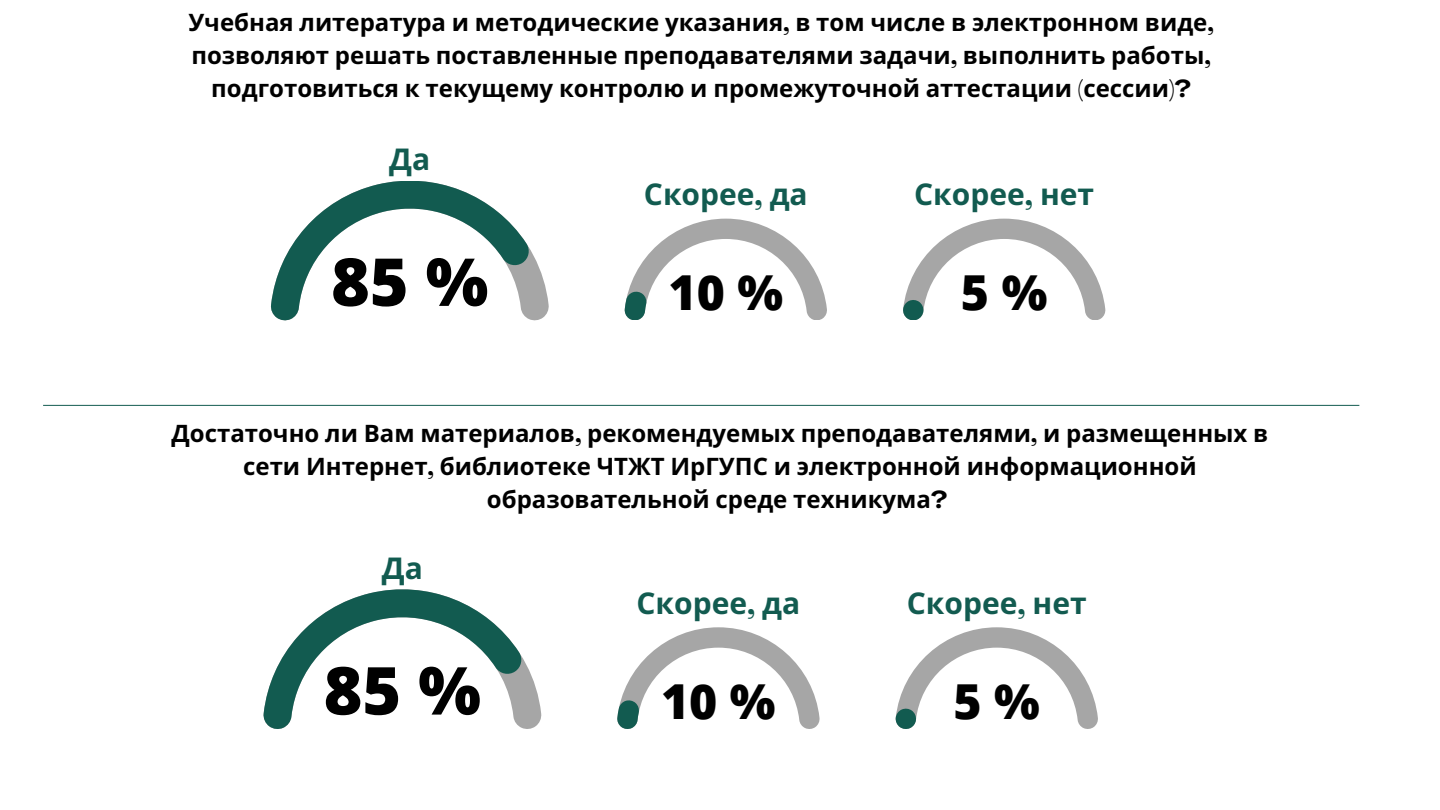
<style>
.page{position:relative;width:1440px;height:810px;background:#fff}
.page>*{position:absolute;margin:0;border:0;box-sizing:border-box;transform-origin:0 0}
.t1{font:800 66.2px "Open Sans";color:#000}
.t2{font:800 48.2px "Open Sans";color:#000}
.t3{font:700 30px "Noto Sans";color:#125b50}
.t4{font:700 24px/33px "Noto Sans";color:#000;text-align:center}
.s1{font-family:"Agrandir";font-stretch:expanded}
</style>
<div class="page">
<hr style="left:43px;top:405px;width:1316px;height:1px;background:#125b50">
<svg style="left:263px;top:589px;width:279px;height:140px"></svg>
<svg style="left:617px;top:627px;width:203px;height:102px"></svg>
<svg style="left:895px;top:627px;width:203px;height:102px"></svg>
<svg style="left:271px;top:181px;width:278px;height:139px"></svg>
<svg style="left:624px;top:219px;width:203px;height:101px"></svg>
<svg style="left:903px;top:219px;width:203px;height:101px"></svg>
<p class="t4" style="left:188px;top:5px;width:1027px">Учебная литература и методические указания<span class="s1">,</span> в том числе в электронном виде<span class="s1">, </span>позволяют решать поставленные преподавателями задачи<span class="s1">,</span> выполнить работы<span class="s1">, </span>подготовиться к текущему контролю и промежуточной аттестации <span class="s1">(</span>сессии<span class="s1">)?</span></p>
<p class="t3" style="left:389px;top:138px;width:43px">Да</p>
<p class="t1" style="left:331px;top:235px;width:159px">85 %</p>
<p class="t3" style="left:644px;top:173px;width:165px">Скорее<span class="s1">,</span> да</p>
<p class="t3" style="left:914px;top:173px;width:181px">Скорее<span class="s1">,</span> нет</p>
<p class="t2" style="left:668px;top:258px;width:116px">10 %</p>
<p class="t2" style="left:961px;top:258px;width:88px">5 %</p>
<p class="t4" style="left:172px;top:417px;width:1098px">Достаточно ли Вам материалов<span class="s1">,</span> рекомендуемых преподавателями<span class="s1">,</span> и размещенных в сети Интернет<span class="s1">,</span> библиотеке ЧТЖТ ИрГУПС и электронной информационной образовательной среде техникума<span class="s1">?</span></p>
<p class="t3" style="left:382px;top:547px;width:43px">Да</p>
<p class="t1" style="left:324px;top:644px;width:159px">85 %</p>
<p class="t3" style="left:636px;top:582px;width:165px">Скорее<span class="s1">,</span> да</p>
<p class="t3" style="left:907px;top:582px;width:181px">Скорее<span class="s1">,</span> нет</p>
<p class="t2" style="left:661px;top:667px;width:116px">10 %</p>
<p class="t2" style="left:954px;top:667px;width:88px">5 %</p>
</div>
